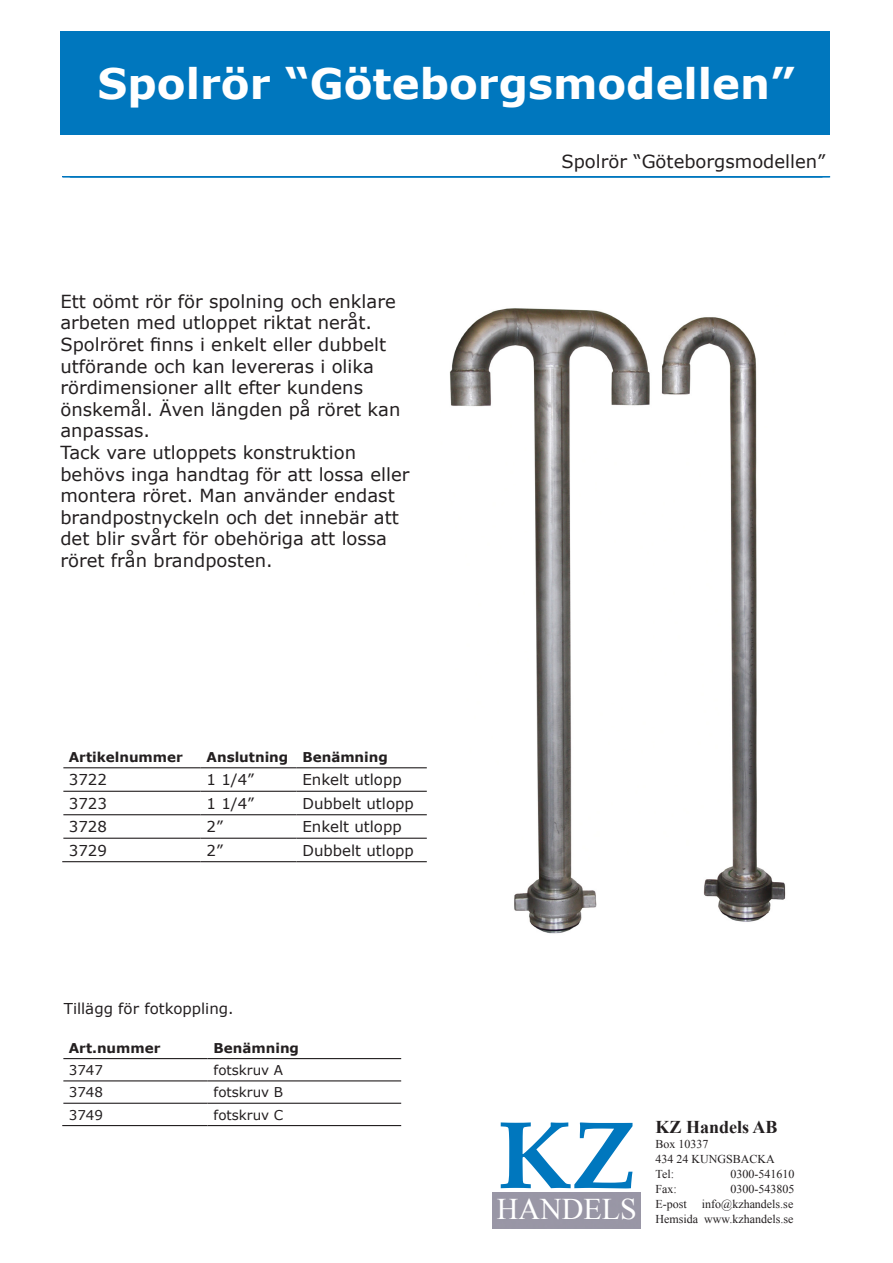
<style>
.page{position:relative;width:893px;height:1263px;background:#fff}
.page>*{position:absolute;margin:0;border:0;box-sizing:border-box;transform-origin:0 0}
.t1{font:700 96px "Book Antiqua";color:#0077be}
.t2{font:700 42px "Verdana";color:#fff}
.t3{font:30px "Times New Roman";color:#fff}
.t4{font:18px/21.6px "Verdana";color:#231f20}
.t5{font:700 18px "Times New Roman";color:#231f20}
.t6{font:15px "Verdana";color:#231f20}
.t7{font:700 13.5px "Verdana";color:#231f20}
.t8{font:13.5px "Verdana";color:#231f20}
.t9{font:12px "Times New Roman";color:#231f20}
</style>
<div class="page">
<img style="left:63px;top:177px;width:479px;height:1px">
<div style="left:62px;top:176px;width:768px;height:1px;border:1px solid #0077be"></div>
<hr style="left:63px;top:767px;width:138px;height:1px;background:#231f20">
<hr style="left:201px;top:767px;width:95px;height:1px;background:#231f20">
<hr style="left:296px;top:767px;width:131px;height:1px;background:#231f20">
<hr style="left:63px;top:791px;width:138px;height:1px;background:#231f20">
<hr style="left:201px;top:791px;width:95px;height:1px;background:#231f20">
<hr style="left:296px;top:791px;width:131px;height:1px;background:#231f20">
<hr style="left:63px;top:814px;width:138px;height:1px;background:#231f20">
<hr style="left:201px;top:814px;width:95px;height:1px;background:#231f20">
<hr style="left:296px;top:814px;width:131px;height:1px;background:#231f20">
<hr style="left:63px;top:838px;width:138px;height:1px;background:#231f20">
<hr style="left:201px;top:838px;width:95px;height:1px;background:#231f20">
<hr style="left:296px;top:838px;width:131px;height:1px;background:#231f20">
<hr style="left:62px;top:861px;width:139px;height:1px;background:#231f20">
<hr style="left:201px;top:861px;width:95px;height:1px;background:#231f20">
<hr style="left:296px;top:861px;width:131px;height:1px;background:#231f20">
<hr style="left:63px;top:1080px;width:145px;height:1px;background:#231f20">
<hr style="left:208px;top:1080px;width:193px;height:1px;background:#231f20">
<hr style="left:63px;top:1103px;width:145px;height:1px;background:#231f20">
<hr style="left:208px;top:1103px;width:193px;height:1px;background:#231f20">
<hr style="left:62px;top:1125px;width:146px;height:1px;background:#231f20">
<hr style="left:208px;top:1125px;width:193px;height:1px;background:#231f20">
<hr style="left:63px;top:1058px;width:145px;height:1px;background:#231f20">
<hr style="left:208px;top:1058px;width:193px;height:1px;background:#231f20">
<img style="left:449px;top:308px;width:337px;height:626px">
<div style="left:60px;top:31px;width:770px;height:103px;background:#0077be"></div>
<p class="t2" style="left:98px;top:54px;width:699px">Spolrör “Göteborgsmodellen”</p>
<p class="t4" style="left:60px;top:290px;width:337px">Ett oömt rör för spolning och enklare</p>
<p class="t4" style="left:60px;top:312px;width:313px">arbeten med utloppet riktat neråt.</p>
<p class="t4" style="left:60px;top:333px;width:327px">Spolröret finns i enkelt eller dubbelt</p>
<p class="t4" style="left:60px;top:355px;width:315px">utförande och kan levereras i olika</p>
<p class="t4" style="left:60px;top:377px;width:304px">rördimensioner allt efter kundens</p>
<p class="t4" style="left:60px;top:398px;width:342px">önskemål. Även längden på röret kan</p>
<p class="t4" style="left:60px;top:420px;width:91px">anpassas.</p>
<p class="t4" style="left:60px;top:441px;width:297px">Tack vare utloppets konstruktion</p>
<p class="t4" style="left:60px;top:463px;width:351px">behövs inga handtag för att lossa eller montera röret. Man använder endast</p>
<p class="t4" style="left:60px;top:506px;width:340px">brandpostnyckeln och det innebär att det blir svårt för obehöriga att lossa röret från brandposten.</p>
<p class="t7" style="left:69px;top:747px;width:116px">Artikelnummer</p>
<p class="t7" style="left:207px;top:747px;width:83px">Anslutning</p>
<p class="t7" style="left:302px;top:747px;width:87px">Benämning</p>
<p class="t6" style="left:69px;top:769px;width:40px">3722</p>
<p class="t6" style="left:207px;top:769px;width:49px">1 1/4”</p>
<p class="t6" style="left:302px;top:769px;width:101px">Enkelt utlopp</p>
<p class="t6" style="left:69px;top:793px;width:40px">3723</p>
<p class="t6" style="left:207px;top:793px;width:49px">1 1/4”</p>
<p class="t6" style="left:302px;top:793px;width:113px">Dubbelt utlopp</p>
<p class="t6" style="left:69px;top:816px;width:40px">3728</p>
<p class="t6" style="left:207px;top:816px;width:18px">2”</p>
<p class="t6" style="left:302px;top:816px;width:101px">Enkelt utlopp</p>
<p class="t6" style="left:69px;top:840px;width:40px">3729</p>
<p class="t6" style="left:207px;top:840px;width:18px">2”</p>
<p class="t6" style="left:302px;top:840px;width:113px">Dubbelt utlopp</p>
<p class="t6" style="left:64px;top:998px;width:171px">Tillägg för fotkoppling.</p>
<p class="t7" style="left:69px;top:1038px;width:93px">Art.nummer</p>
<p class="t7" style="left:214px;top:1038px;width:87px">Benämning</p>
<p class="t8" style="left:69px;top:1061px;width:36px">3747</p>
<p class="t8" style="left:214px;top:1061px;width:71px">fotskruv A</p>
<p class="t8" style="left:69px;top:1083px;width:36px">3748</p>
<p class="t8" style="left:214px;top:1083px;width:71px">fotskruv B</p>
<p class="t8" style="left:69px;top:1105px;width:36px">3749</p>
<p class="t8" style="left:214px;top:1105px;width:71px">fotskruv C</p>
<p class="t4" style="left:561px;top:150px;width:266px">Spolrör “Göteborgsmodellen”</p>
<p class="t1" style="left:497px;top:1090px;width:140px">KZ</p>
<p class="t3" style="left:497px;top:1189px;width:141px">HANDELS</p>
<p class="t5" style="left:656px;top:1115px;width:124px">KZ Handels AB</p>
<p class="t9" style="left:656px;top:1136px;width:55px">Box 10337</p>
<p class="t9" style="left:656px;top:1151px;width:121px">434 24 KUNGSBACKA</p>
<p class="t9" style="left:656px;top:1166px;width:20px">Tel:</p>
<p class="t9" style="left:731px;top:1166px;width:65px">0300-541610</p>
<p class="t9" style="left:656px;top:1181px;width:23px">Fax:</p>
<p class="t9" style="left:731px;top:1181px;width:65px">0300-543805</p>
<p class="t9" style="left:656px;top:1196px;width:139px">E-post info@kzhandels.se</p>
<p class="t9" style="left:656px;top:1211px;width:139px">Hemsida www.kzhandels.se</p>
</div>
